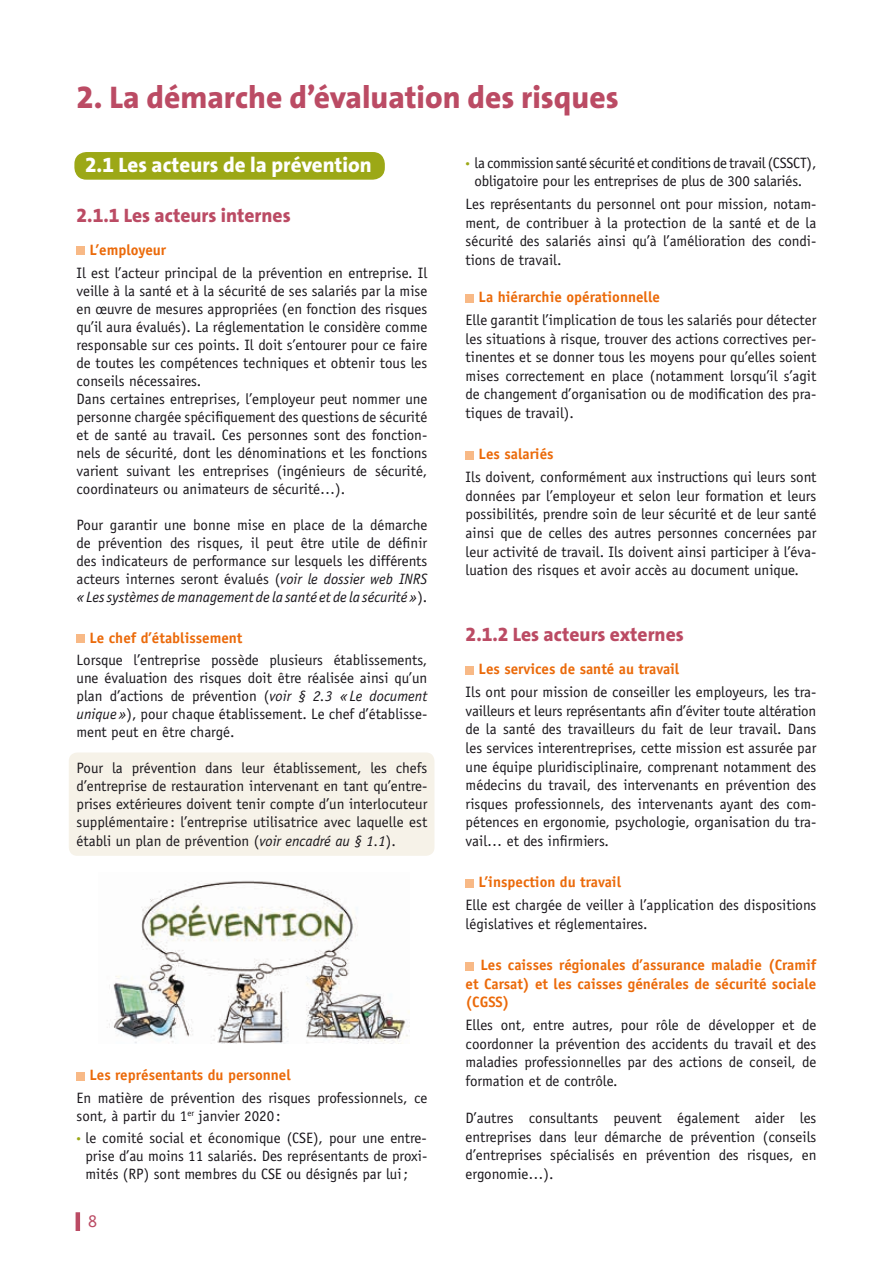
<style>
.page{position:relative;width:893px;height:1263px;background:#fff}
.page>*{position:absolute;margin:0;border:0;box-sizing:border-box;transform-origin:0 0}
.t1{font:800 31.5px "The Sans B8";color:#bb4b64}
.t2{font:800 21px "The Sans B8";color:#fff}
.t3{font:800 19.5px "The Sans B8";color:#bb4b64}
.t4{font:18px "Officina Sans";color:#bb4b64}
.t5{font:15px/18.6px "Officina Sans";color:#1a171c;text-align:justify}
.t6{font:700 15px/18.6px "Officina Sans";color:#eb6a0a;text-align:justify}
.t7{font:italic 15px "Officina Sans Std";color:#1a171c}
.s1{font-family:"The Sans Extra Bold Expert";font-weight:400}
.s2{font-family:"Officina Sans Std";font-style:italic}
.s3{font-family:"Officina Sans";font-style:normal}
.s4{font-size:9px;color:#9ca816}
</style>
<div class="page">
<div style="left:69px;top:752px;width:365px;height:104px;background:#f6f2e8;border-radius:9px"></div>
<div style="left:74px;top:152px;width:311px;height:28px;background:#9ca816;border-radius:12px"></div>
<div style="left:77px;top:247px;width:8px;height:8px;background:#f8b986"></div>
<div style="left:77px;top:634px;width:8px;height:9px;background:#f8b986"></div>
<div style="left:77px;top:1072px;width:8px;height:8px;background:#f8b986"></div>
<div style="left:466px;top:294px;width:8px;height:8px;background:#f8b986"></div>
<div style="left:466px;top:451px;width:8px;height:8px;background:#f8b986"></div>
<div style="left:466px;top:666px;width:8px;height:8px;background:#f8b986"></div>
<div style="left:466px;top:879px;width:8px;height:8px;background:#f8b986"></div>
<div style="left:466px;top:962px;width:8px;height:8px;background:#f8b986"></div>
<img style="left:107px;top:881px;width:303px;height:163px">
<hr style="left:76px;top:1212px;width:4px;height:19px;background:#bb4b64">
<h1 class="t1" style="left:77px;top:81px;width:544px"><span class="s1">2</span>. La démarche d’évaluation des risques</h1>
<h2 class="t2" style="left:85px;top:154px;width:288px"><span class="s1">2.1</span> Les acteurs de la prévention</h2>
<h3 class="t3" style="left:77px;top:205px;width:216px"><span class="s1">2.1.1</span> Les acteurs internes</h3>
<p class="t6" style="left:89px;top:241px;width:78px">L’employeur</p>
<p class="t5" style="left:77px;top:263px;width:352px;line-height:18px;text-align:left">Il est l’acteur principal de la prévention en entreprise. Il veille à la santé et à la sécurité de ses salariés par la mise en œuvre de mesures appropriées (en fonction des risques qu’il aura évalués). La réglementation le considère comme responsable sur ces points. Il doit s’entourer pour ce faire de toutes les compétences techniques et obtenir tous les conseils nécessaires.<br>Dans certaines entreprises, l’employeur peut nommer une personne chargée spécifiquement des questions de sécurité et de santé au travail. Ces personnes sont des fonction&shy;nels de sécurité, dont les dénominations et les fonctions varient suivant les entreprises (ingénieurs de sécurité, coordinateurs ou animateurs de sécurité…).</p>
<p class="t5" style="left:77px;top:516px;width:352px;line-height:18px">Pour garantir une bonne mise en place de la démarche de prévention des risques, il peut être utile de définir des indicateurs de performance sur lesquels les différents acteurs internes seront évalués (<span class="s2">voir le dossier web INRS</span></p>
<p class="t7" style="left:77px;top:589px;width:352px">«Les systèmes de management de la santé et de la sécurité»<span class="s3">).</span></p>
<p class="t6" style="left:89px;top:628px;width:155px">Le chef d’établissement</p>
<p class="t5" style="left:77px;top:651px;width:352px;line-height:18px">Lorsque l’entreprise possède plusieurs établissements, une évaluation des risques doit être réalisée ainsi qu’un plan d’actions de prévention (<span class="s2">voir § 2.3 «Le document unique»</span>), pour chaque établissement. Le chef d’établisse&shy;ment peut en être chargé.</p>
<p class="t5" style="left:77px;top:759px;width:352px;line-height:18px">Pour la prévention dans leur établissement, les chefs d’entreprise de restauration intervenant en tant qu’entre&shy;prises extérieures doivent tenir compte d’un interlocuteur supplémentaire : l’entreprise utilisatrice avec laquelle est établi un plan de prévention (<span class="s2">voir encadré au § 1.1</span>).</p>
<p class="t6" style="left:89px;top:1066px;width:203px">Les représentants du personnel</p>
<p class="t5" style="left:77px;top:1088px;width:352px;line-height:18px">En matière de prévention des risques professionnels, ce sont, à partir du 1<sup>er</sup> janvier 2020:</p>
<p class="t5" style="left:85px;top:1129px;width:343px;line-height:18px;text-indent:-9px"><span class="s4">•</span> le comité social et économique (CSE), pour une entre&shy;prise d’au moins 11 salariés. Des représentants de proxi&shy;mités (RP) sont membres du CSE ou désignés par lui;</p>
<p class="t4" style="left:88px;top:1210px;width:10px">8</p>
<p class="t5" style="left:466px;top:154px;width:352px;text-align:center"><span class="s4">•</span> la commission santé sécurité et conditions de travail (CSSCT), obligatoire pour les entreprises de plus de 300 salariés.</p>
<p class="t5" style="left:466px;top:195px;width:352px">Les représentants du personnel ont pour mission, notam&shy;ment, de contribuer à la protection de la santé et de la sécurité des salariés ainsi qu’à l’amélioration des condi&shy;tions de travail.</p>
<p class="t6" style="left:479px;top:288px;width:183px">La hiérarchie opérationnelle</p>
<p class="t5" style="left:466px;top:311px;width:352px">Elle garantit l’implication de tous les salariés pour détecter les situations à risque, trouver des actions correctives per&shy;tinentes et se donner tous les moyens pour qu’elles soient mises correctement en place (notamment lorsqu’il s’agit de changement d’organisation ou de modification des pra&shy;tiques de travail).</p>
<p class="t6" style="left:479px;top:445px;width:76px">Les salariés</p>
<p class="t5" style="left:466px;top:468px;width:352px">Ils doivent, conformément aux instructions qui leurs sont données par l’employeur et selon leur formation et leurs possibilités, prendre soin de leur sécurité et de leur santé ainsi que de celles des autres personnes concernées par leur activité de travail. Ils doivent ainsi participer à l’éva&shy;luation des risques et avoir accès au document unique.</p>
<h3 class="t3" style="left:466px;top:624px;width:220px"><span class="s1">2.1.2</span> Les acteurs externes</h3>
<p class="t6" style="left:479px;top:660px;width:202px">Les services de santé au travail</p>
<p class="t5" style="left:466px;top:683px;width:352px">Ils ont pour mission de conseiller les employeurs, les tra&shy;vailleurs et leurs représentants afin d’éviter toute altération de la santé des travailleurs du fait de leur travail. Dans les services interentreprises, cette mission est assurée par une équipe pluridisciplinaire, comprenant notamment des médecins du travail, des intervenants en prévention des risques professionnels, des intervenants ayant des com&shy;pétences en ergonomie, psychologie, organisation du tra&shy;vail… et des infirmiers.</p>
<p class="t6" style="left:479px;top:873px;width:144px">L’inspection du travail</p>
<p class="t5" style="left:466px;top:896px;width:352px">Elle est chargée de veiller à l’application des dispositions législatives et réglementaires.</p>
<p class="t6" style="left:466px;top:956px;width:352px;text-indent:15px">Les caisses régionales d’assurance maladie (Cramif et Carsat) et les caisses générales de sécurité sociale (CGSS)</p>
<p class="t5" style="left:466px;top:1016px;width:352px">Elles ont, entre autres, pour rôle de développer et de coordonner la prévention des accidents du travail et des maladies professionnelles par des actions de conseil, de formation et de contrôle.</p>
<p class="t5" style="left:466px;top:1109px;width:352px">D’autres consultants peuvent également aider les entreprises dans leur démarche de prévention (conseils d’entreprises spécialisés en prévention des risques, en ergonomie…).</p>
</div>
